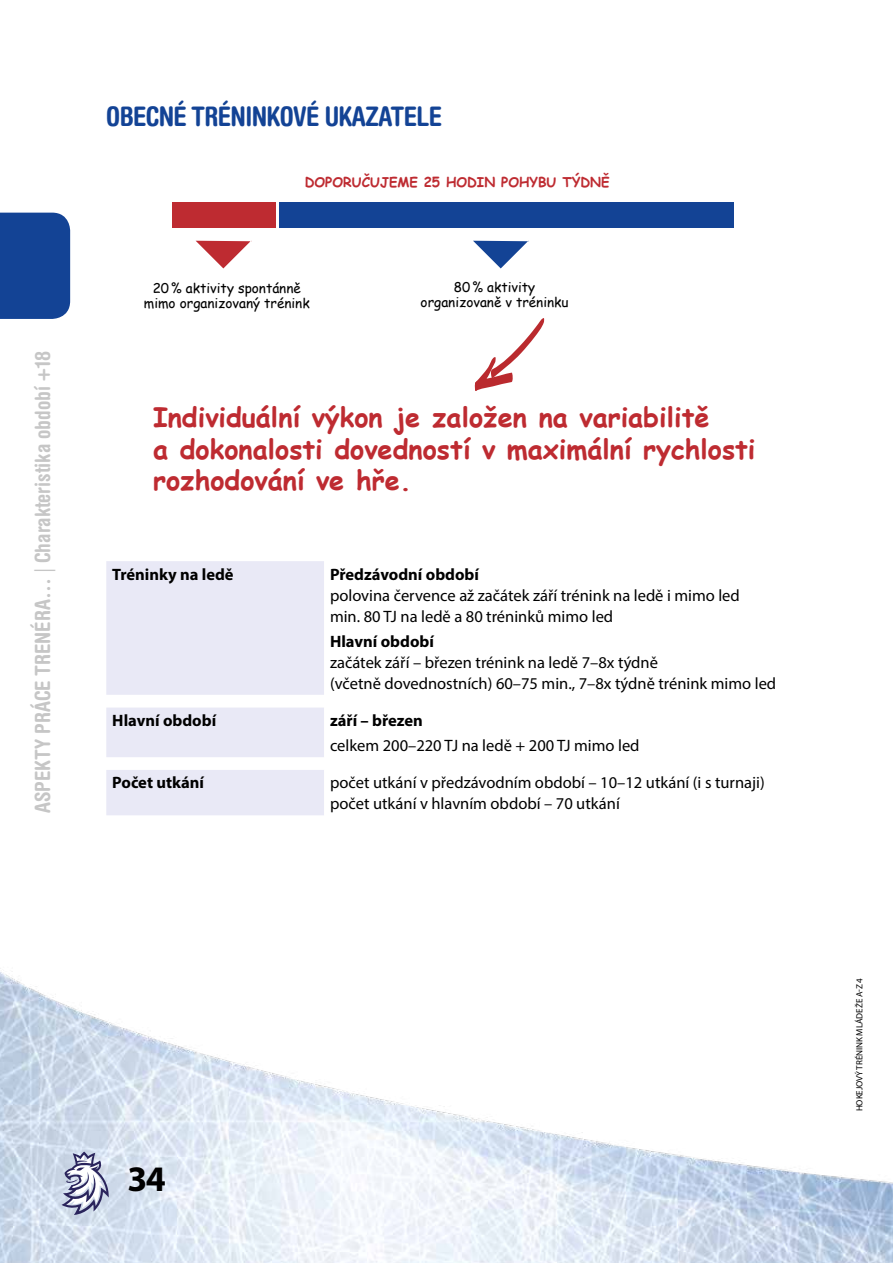
<style>
.page{position:relative;width:893px;height:1263px;background:#fff}
.page>*{position:absolute;margin:0;border:0;box-sizing:border-box;transform-origin:0 0}
.t1{font:700 36px "Myriad Pro";color:#000}
.t2{font:700 27px/31.5px "Comic Sans MS";color:#be2b31}
.t3{font:700 condensed 27px "Helvetica Rounded LT Pro";letter-spacing:-.025em;color:#134395}
.t4{font:700 condensed 21px "Helvetica Rounded LT Pro";color:#c6c6c6}
.t5{font:16.5px/21px "Myriad Pro";color:#000}
.t6{font:700 16.5px "Myriad Pro";color:#000}
.t7{font:13.5px/15px "Comic Sans MS";color:#000;text-align:center}
.t8{font:700 13.5px "Comic Sans MS";color:#be2b31}
.t9{font:9px "Myriad Pro";letter-spacing:-.005em;color:#000}
.s1{font-family:"Univers LT Std";font-weight:400}
</style>
<div class="page">
<img style="left:0;top:968px;width:893px;height:295px">
<svg style="left:62px;top:1151px;width:47px;height:64px"></svg>
<div style="left:172px;top:202px;width:103px;height:25px;background:#be2b31"></div>
<div style="left:280px;top:202px;width:454px;height:25px;background:#134395"></div>
<svg style="left:196px;top:241px;width:56px;height:27px"></svg>
<svg style="left:473px;top:241px;width:56px;height:27px"></svg>
<svg style="left:474px;top:318px;width:70px;height:73px"></svg>
<svg style="left:106px;top:561px;width:218px;height:254px;background:#ebebf6"></svg>
<div style="left:0;top:213px;width:70px;height:106px;background:#134395"></div>
<p class="t4" style="left:30px;top:813px;width:463px;rotate:-90deg">ASPEKTY PRÁCE TRENÉRA… <span class="s1">|</span> Charakteristika období +18</p>
<h2 class="t3" style="left:106px;top:100px;width:338px">OBECNÉ TRÉNINKOVÉ UKAZATELE</h2>
<p class="t8" style="left:305px;top:172px;width:306px">DOPORUČUJEME 25 HODIN POHYBU TÝDNĚ</p>
<p class="t7" style="left:144px;top:280px;width:167px">20 % aktivity spontánně mimo organizovaný trénink</p>
<p class="t7" style="left:421px;top:279px;width:149px">80% aktivity organizovaně v tréninku</p>
<h2 class="t2" style="left:153px;top:400px;width:604px">Individuální výkon je založen na variabilitě<br>a dokonalosti dovedností v maximální rychlosti rozhodování ve hře.</h2>
<p class="t6" style="left:112px;top:563px;width:123px">Tréninky na ledě</p>
<p class="t6" style="left:330px;top:563px;width:150px">Předzávodní období</p>
<p class="t5" style="left:330px;top:584px;width:411px">polovina července až začátek září trénink na ledě i mimo led min. 80 TJ na ledě a 80 tréninků mimo led</p>
<p class="t6" style="left:330px;top:630px;width:105px">Hlavní období</p>
<p class="t5" style="left:330px;top:651px;width:448px">začátek září – březen trénink na ledě 7–8x týdně<br>(včetně dovednostních) 60–75 min., 7–8x týdně trénink mimo led</p>
<p class="t6" style="left:112px;top:710px;width:105px">Hlavní období</p>
<p class="t6" style="left:330px;top:710px;width:94px">září – březen</p>
<p class="t5" style="left:330px;top:735px;width:311px">celkem 200–220 TJ na ledě + 200 TJ mimo led</p>
<p class="t6" style="left:112px;top:772px;width:93px">Počet utkání</p>
<p class="t5" style="left:330px;top:772px;width:436px">počet utkání v předzávodním období – 10–12 utkání (i s turnaji) počet utkání v hlavním období – 70 utkání</p>
<h1 class="t1" style="left:128px;top:1156px;width:40px">34</h1>
<p class="t9" style="left:854px;top:1111px;width:135px;rotate:-90deg">HOKEJOVÝ TRÉNINK MLÁDEŽE A-Z 4</p>
</div>
